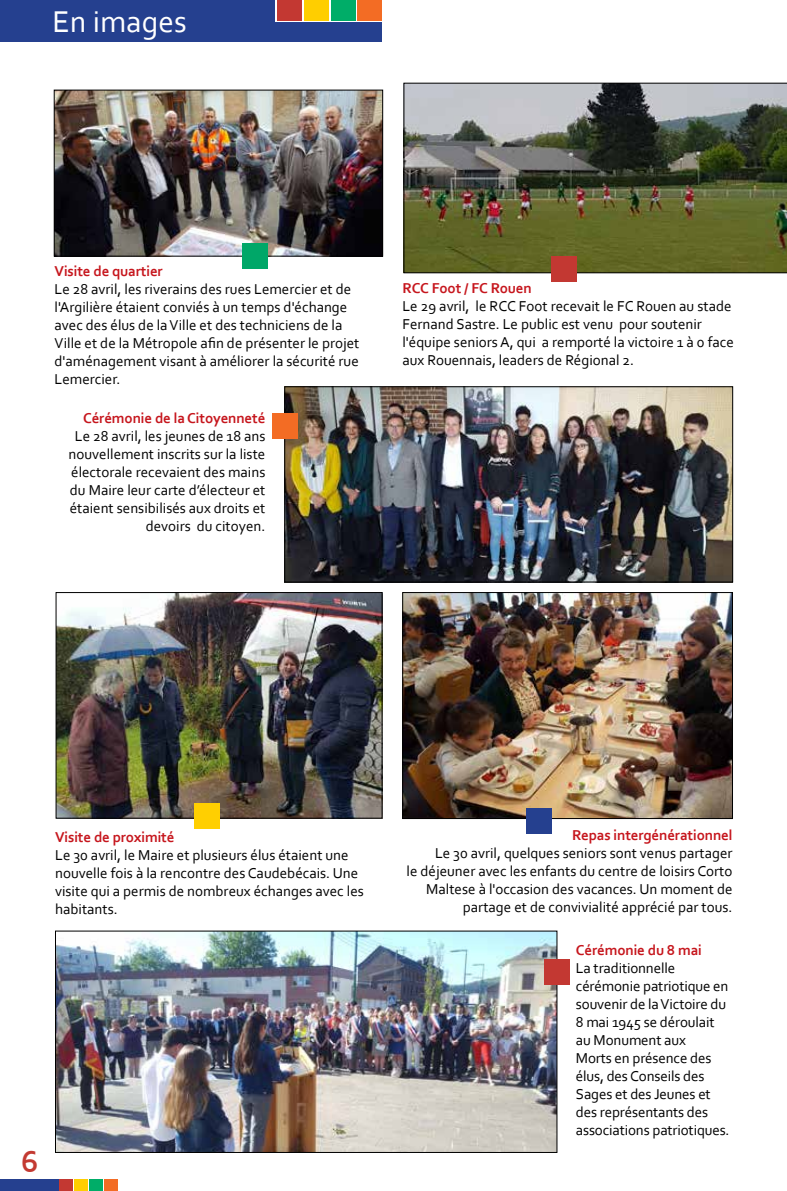
<style>
.page{position:relative;width:787px;height:1191px;background:#fff}
.page>*{position:absolute;margin:0;border:0;box-sizing:border-box;transform-origin:0 0}
.t1{font:31.5px "Corbel";color:#fff}
.t2{font:700 31.5px "Corbel";color:#c33a32}
.t3{font:15px/18px "Corbel";color:#000}
.t4{font:700 15px "Corbel";letter-spacing:-.01em;color:#c6161d}
</style>
<div class="page">
<div style="left:0;top:0;width:382px;height:42px;background:#25408f"></div>
<svg style="left:275px;top:0;width:107px;height:22px"></svg>
<div style="left:277px;top:0;width:25px;height:20px;background:#c33832"></div>
<div style="left:331px;top:0;width:25px;height:20px;background:#00ad68"></div>
<div style="left:304px;top:0;width:25px;height:20px;background:#ffce00"></div>
<div style="left:357px;top:0;width:25px;height:20px;background:#f36c24"></div>
<div style="left:0;top:1179px;width:58px;height:12px;background:#25408f"></div>
<div style="left:59px;top:1179px;width:14px;height:12px;background:#c33832"></div>
<div style="left:89px;top:1179px;width:14px;height:12px;background:#00ad68"></div>
<div style="left:74px;top:1179px;width:14px;height:12px;background:#ffce00"></div>
<div style="left:104px;top:1179px;width:14px;height:12px;background:#f36c24"></div>
<img style="left:56px;top:92px;width:325px;height:162px">
<div style="left:54px;top:90px;width:329px;height:166px;border:1px solid #000"></div>
<img style="left:58px;top:594px;width:322px;height:222px">
<div style="left:56px;top:592px;width:326px;height:226px;border:1px solid #000"></div>
<img style="left:286px;top:388px;width:445px;height:192px">
<div style="left:284px;top:386px;width:449px;height:196px;border:1px solid #000"></div>
<img style="left:404px;top:594px;width:326px;height:222px">
<div style="left:402px;top:592px;width:330px;height:226px;border:1px solid #000"></div>
<img style="left:404px;top:83px;width:383px;height:190px">
<div style="left:195px;top:803px;width:25px;height:26px;background:#ffcf01"></div>
<div style="left:272px;top:413px;width:25px;height:25px;background:#f36c24"></div>
<div style="left:242px;top:243px;width:25px;height:26px;background:#00a768"></div>
<div style="left:551px;top:256px;width:26px;height:26px;background:#c33832"></div>
<img style="left:57px;top:933px;width:498px;height:217px">
<div style="left:544px;top:959px;width:26px;height:25px;background:#c33832"></div>
<div style="left:526px;top:807px;width:25px;height:26px;background:#25408f"></div>
<h1 class="t1" style="left:53px;top:2px;width:136px">En images</h1>
<p class="t4" style="left:55px;top:262px;width:110px">Visite de quartier</p>
<p class="t3" style="left:55px;top:280px;width:306px">Le 28 avril, les riverains des rues Lemercier et de l'Argilière étaient conviés à un temps d'échange avec des élus de la Ville et des techniciens de la Ville et de la Métropole afin de présenter le projet d'aménagement visant à améliorer la sécurité rue Lemercier.</p>
<p class="t4" style="left:83px;top:408px;width:184px">Cérémonie de la Citoyenneté</p>
<p class="t3" style="left:69px;top:426px;width:198px;text-align:right">Le 28 avril, les jeunes de 18 ans nouvellement inscrits sur la liste électorale recevaient des mains du Maire leur carte d’électeur et étaient sensibilisés aux droits et devoirs du citoyen.</p>
<p class="t4" style="left:402px;top:279px;width:131px">RCC Foot / FC Rouen</p>
<p class="t3" style="left:402px;top:297px;width:333px">Le 29 avril, le RCC Foot recevait le FC Rouen au stade Fernand Sastre. Le public est venu pour soutenir l'équipe seniors A, qui a remporté la victoire 1 à 0 face aux Rouennais, leaders de Régional 2.</p>
<p class="t4" style="left:55px;top:827px;width:121px">Visite de proximité</p>
<p class="t3" style="left:55px;top:845px;width:310px">Le 30 avril, le Maire et plusieurs élus étaient une nouvelle fois à la rencontre des Caudebécais. Une visite qui a permis de nombreux échanges avec les habitants.</p>
<h1 class="t2" style="left:21px;top:1142px;width:19px">6</h1>
<p class="t4" style="left:572px;top:825px;width:162px">Repas intergénérationnel</p>
<p class="t3" style="left:406px;top:843px;width:327px;text-align:right">Le 30 avril, quelques seniors sont venus partager<br>le déjeuner avec les enfants du centre de loisirs Corto Maltese à l'occasion des vacances. Un moment de partage et de convivialité apprécié par tous.</p>
<p class="t4" style="left:576px;top:940px;width:128px">Cérémonie du 8 mai</p>
<p class="t3" style="left:576px;top:958px;width:155px">La traditionnelle cérémonie patriotique en souvenir de la Victoire du<br>8 mai 1945 se déroulait au Monument aux<br>Morts en présence des élus, des Conseils des<br>Sages et des Jeunes et des représentants des associations patriotiques.</p>
</div>
